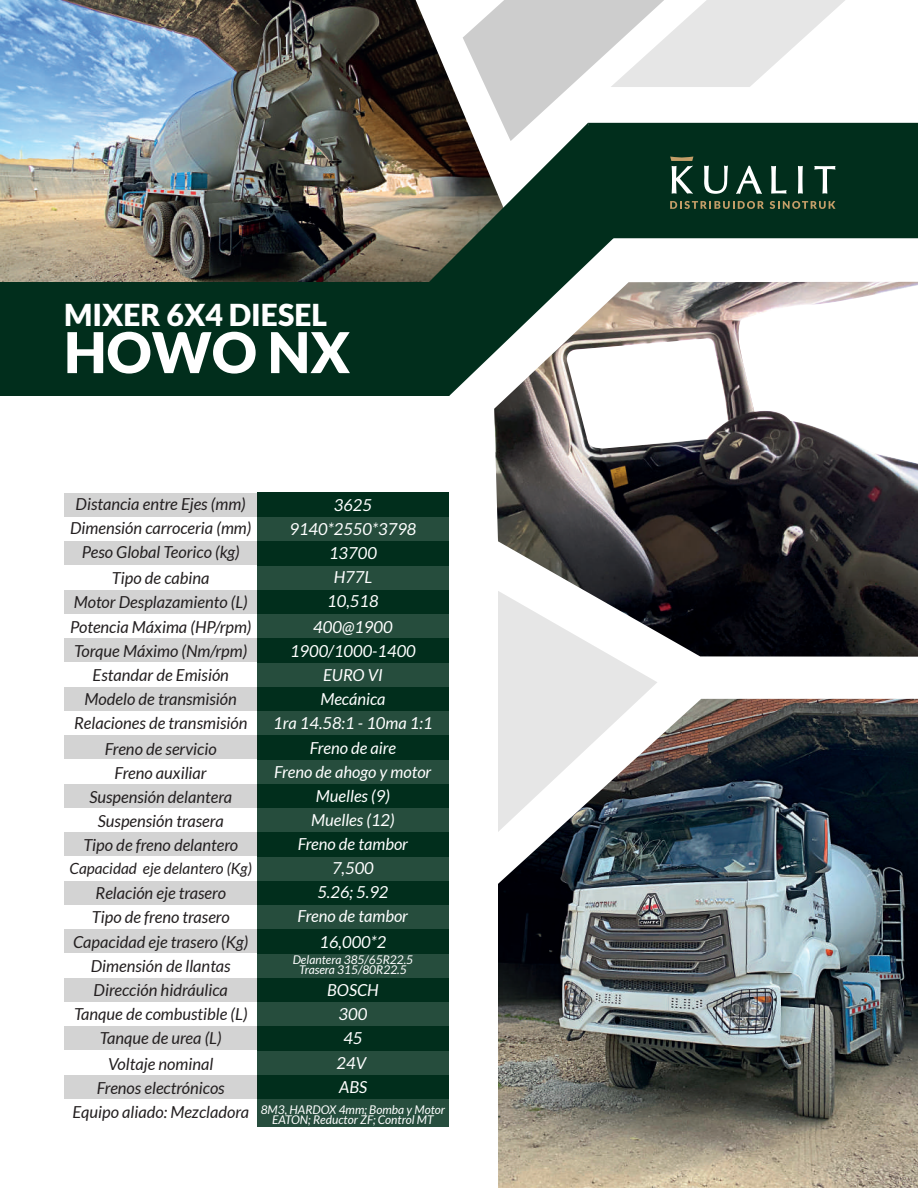
<style>
.page{position:relative;width:918px;height:1188px;background:#fff}
.page>*{position:absolute;margin:0;border:0;box-sizing:border-box;transform-origin:0 0}
.t1{font:900 56.25px "Lato";color:#fff}
.t2{font:900 30.15px "Lato";color:#fff}
.t3{font:italic 16.5px/24px "Lato";color:#231f20;text-align:center}
.t4{font:italic 16.5px/24px "Lato";color:#fff;text-align:center}
.t5{font:italic 15.45px "Lato";color:#231f20}
.t6{font:italic 12px/10.5px "Lato";color:#fff;text-align:center}
</style>
<div class="page">
<img style="left:0;top:0;width:463px;height:282px">
<img style="left:494px;top:282px;width:424px;height:375px">
<svg style="left:566px;top:337px;width:162px;height:112px"></svg>
<svg style="left:737px;top:282px;width:181px;height:188px"></svg>
<svg style="left:428px;top:123px;width:195px;height:273px"></svg>
<div style="left:0;top:282px;width:478px;height:114px;background:#012e1c"></div>
<img style="left:498px;top:699px;width:420px;height:489px">
<div style="left:258px;top:493px;width:191px;height:634px;background:#012e1c"></div>
<div style="left:64px;top:493px;width:194px;height:24px;background:#d3d3d3"></div>
<div style="left:64px;top:541px;width:194px;height:24px;background:#d3d3d3"></div>
<div style="left:64px;top:590px;width:194px;height:24px;background:#d3d3d3"></div>
<div style="left:64px;top:638px;width:194px;height:24px;background:#d3d3d3"></div>
<div style="left:64px;top:687px;width:194px;height:24px;background:#d3d3d3"></div>
<div style="left:64px;top:735px;width:194px;height:24px;background:#d3d3d3"></div>
<div style="left:64px;top:784px;width:194px;height:24px;background:#d3d3d3"></div>
<div style="left:64px;top:832px;width:194px;height:24px;background:#d3d3d3"></div>
<div style="left:64px;top:881px;width:194px;height:24px;background:#d3d3d3"></div>
<div style="left:64px;top:929px;width:194px;height:24px;background:#d3d3d3"></div>
<div style="left:64px;top:978px;width:194px;height:24px;background:#d3d3d3"></div>
<div style="left:64px;top:1026px;width:194px;height:24px;background:#d3d3d3"></div>
<div style="left:64px;top:1075px;width:194px;height:24px;background:#d3d3d3"></div>
<div style="left:258px;top:517px;width:191px;height:24px;background:#264d3d"></div>
<div style="left:258px;top:566px;width:191px;height:24px;background:#264d3d"></div>
<div style="left:258px;top:614px;width:191px;height:24px;background:#264d3d"></div>
<div style="left:258px;top:663px;width:191px;height:24px;background:#264d3d"></div>
<div style="left:258px;top:711px;width:191px;height:24px;background:#264d3d"></div>
<div style="left:258px;top:760px;width:191px;height:24px;background:#264d3d"></div>
<div style="left:258px;top:808px;width:191px;height:24px;background:#264d3d"></div>
<div style="left:258px;top:857px;width:191px;height:24px;background:#264d3d"></div>
<div style="left:258px;top:905px;width:191px;height:24px;background:#264d3d"></div>
<div style="left:258px;top:954px;width:191px;height:24px;background:#264d3d"></div>
<div style="left:258px;top:1002px;width:191px;height:24px;background:#264d3d"></div>
<div style="left:258px;top:1051px;width:191px;height:24px;background:#264d3d"></div>
<div style="left:258px;top:1099px;width:191px;height:28px;background:#264d3d"></div>
<svg style="left:498px;top:591px;width:160px;height:241px"></svg>
<svg style="left:463px;top:0;width:455px;height:238px"></svg>
<h2 class="t2" style="left:64px;top:298px;width:265px">MIXER 6X4 DIESEL</h2>
<h1 class="t1" style="left:64px;top:320px;width:288px">HOWO NX</h1>
<p class="t3" style="left:70px;top:493px;width:183px">Distancia entre Ejes (mm)<br>Dimensión carroceria (mm)<br>Peso Global Teorico (kg)</p>
<p class="t3" style="left:74px;top:566px;width:176px">Tipo de cabina<br>Motor Desplazamiento (L)</p>
<p class="t3" style="left:70px;top:616px;width:183px">Potencia Máxima (HP/rpm)<br>Torque Máximo (Nm/rpm)<br>Estandar de Emisión<br>Modelo de transmisión<br>Relaciones de transmisión</p>
<p class="t3" style="left:105px;top:737px;width:113px">Freno de servicio<br>Freno auxiliar</p>
<p class="t4" style="left:289px;top:493px;width:128px">3625<br>9140*2550*3798<br>13700<br>H77L<br>10,518</p>
<p class="t4" style="left:273px;top:615px;width:161px">400@1900<br>1900/1000-1400<br>EURO VI<br>Mecánica<br>1ra 14.58:1 - 10ma 1:1</p>
<p class="t4" style="left:274px;top:737px;width:159px">Freno de aire<br>Freno de ahogo y motor</p>
<p class="t3" style="left:89px;top:785px;width:144px">Suspensión delantera<br>Suspensión trasera</p>
<p class="t4" style="left:311px;top:785px;width:85px;text-align:left">Muelles (9)<br>Muelles (12)</p>
<p class="t3" style="left:83px;top:833px;width:156px">Tipo de freno delantero</p>
<p class="t5" style="left:70px;top:860px;width:184px">Capacidad eje delantero (Kg)</p>
<p class="t4" style="left:298px;top:833px;width:112px">Freno de tambor<br>7,500</p>
<p class="t3" style="left:96px;top:881px;width:132px">Relación eje trasero</p>
<p class="t4" style="left:317px;top:881px;width:73px">5.26; 5.92</p>
<p class="t3" style="left:92px;top:905px;width:139px">Tipo de freno trasero</p>
<p class="t4" style="left:298px;top:905px;width:112px">Freno de tambor</p>
<p class="t3" style="left:73px;top:931px;width:177px">Capacidad eje trasero (Kg)</p>
<p class="t3" style="left:74px;top:955px;width:175px">Dimensión de llantas<br>Dirección hidráulica<br>Tanque de combustible (L)<br>Tanque de urea (L)</p>
<p class="t3" style="left:97px;top:1052px;width:129px">Voltaje nominal<br>Frenos electrónicos</p>
<p class="t3" style="left:72px;top:1100px;width:178px">Equipo aliado: Mezcladora</p>
<p class="t4" style="left:319px;top:930px;width:68px">16,000*2</p>
<p class="t6" style="left:293px;top:955px;width:122px">Delantera 385/65R22.5<br>Trasera 315/80R22.5</p>
<p class="t4" style="left:327px;top:978px;width:53px">BOSCH<br>300<br>45</p>
<p class="t4" style="left:337px;top:1052px;width:32px;text-align:left">24V<br>ABS</p>
<p class="t6" style="left:261px;top:1104px;width:186px">8M3, HARDOX 4mm; Bomba y Motor<br>EATON; Reductor ZF; Control MT</p>
</div>
